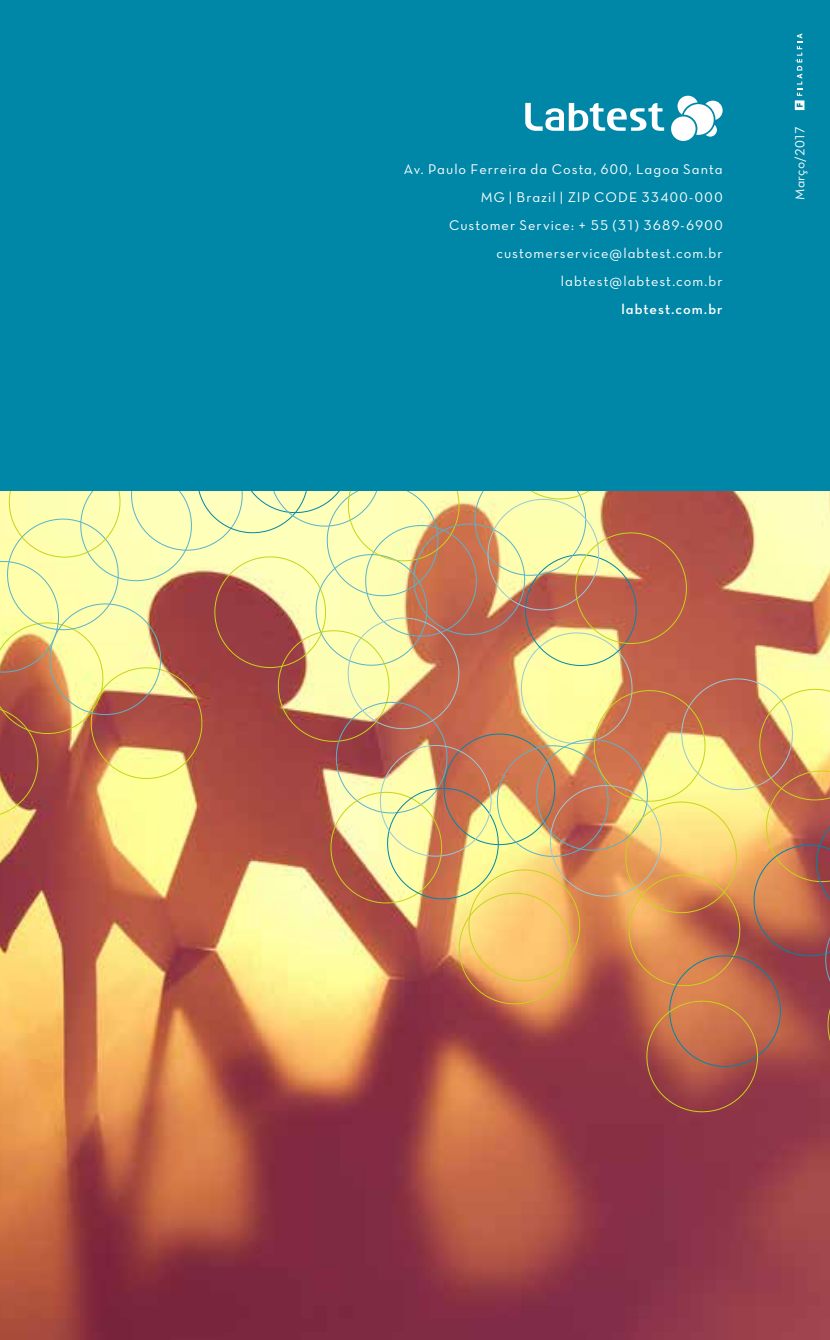
<style>
.page{position:relative;width:830px;height:1340px;background:#fff}
.page>*{position:absolute;margin:0;border:0;box-sizing:border-box;transform-origin:0 0}
.t1{font:14.17px/28.1px "Neutra Text TF Book Alt";letter-spacing:.07em;color:#fff;text-align:right}
.t2{font:14.17px "Neutra Text TF Demi Alt";letter-spacing:.07em;color:#fff}
.t3{font:13.5px "Neutra Text TF Book Alt";letter-spacing:.015em;color:#fff}
</style>
<div class="page">
<div style="left:0;top:0;width:829px;height:491px;background:#0087a8"></div>
<img style="left:0;top:1117px;width:829px;height:222px">
<svg style="left:525px;top:103px;width:138px;height:28px"></svg>
<svg style="left:677px;top:96px;width:45px;height:41px"></svg>
<div style="left:670px;top:116px;width:25px;height:25px;background:#fff;border-radius:50%"></div>
<svg style="left:794px;top:33px;width:10px;height:77px"></svg>
<svg style="left:0;top:491px;width:829px;height:626px;background:#ce9569"></svg>
<p class="t1" style="left:403px;top:155px;width:320px">Av. Paulo Ferreira da Costa, 600, Lagoa Santa MG | Brazil | ZIP CODE 33400-000<br>Customer Service: + 55 (31) 3689-6900 customerservice@labtest.com.br labtest@labtest.com.br</p>
<p class="t2" style="left:621px;top:300px;width:103px">labtest.com.br</p>
<p class="t3" style="left:791px;top:200px;width:76px;rotate:-90deg">Março/2017</p>
</div>
